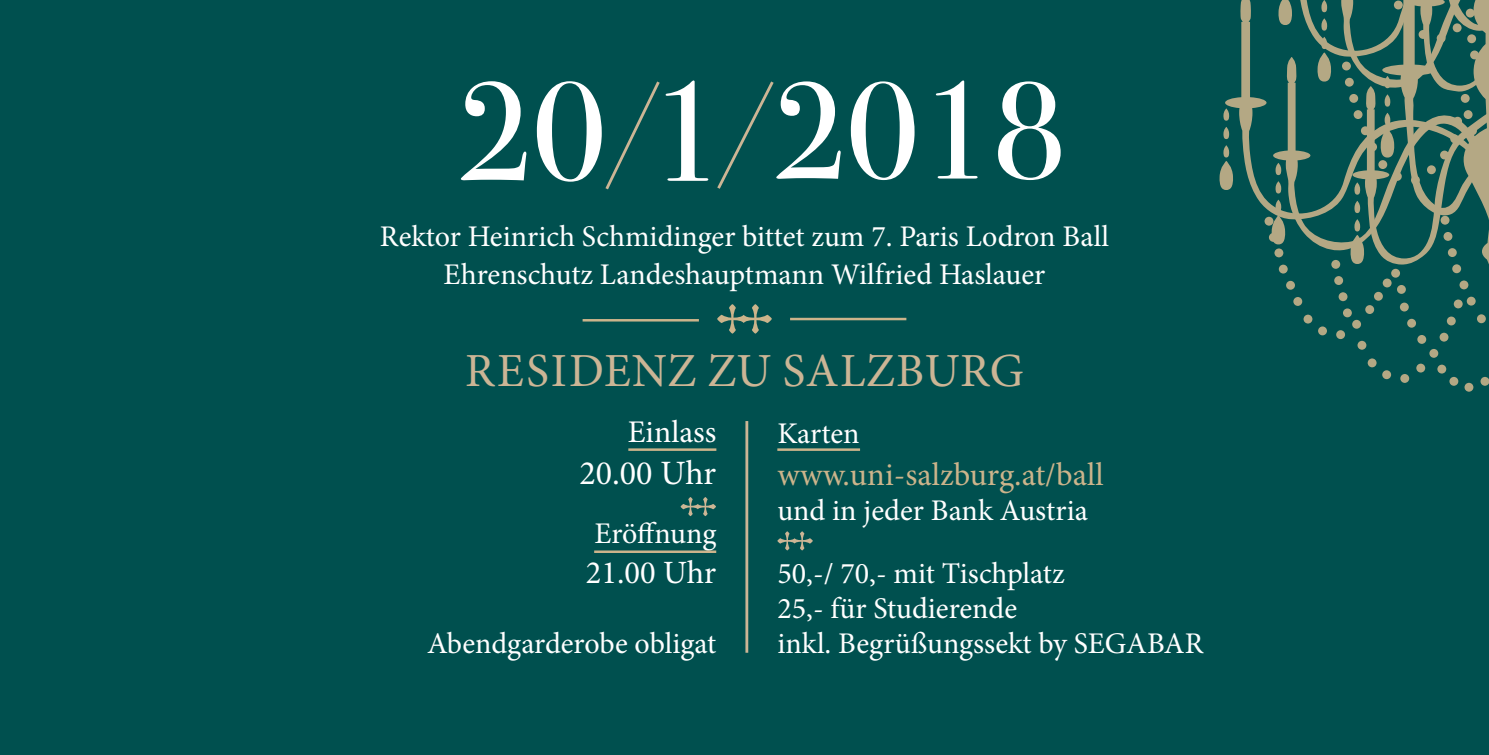
<style>
.page{position:relative;width:1489px;height:755px;background:#fff}
.page>*{position:absolute;margin:0;border:0;box-sizing:border-box;transform-origin:0 0}
.t1{font:140px "Bodoni Svty Two ITCTT";color:#fff}
.t2{font:47.5px "Minion Pro";letter-spacing:.01em;color:#ccb595}
.t3{font:34px "Minion Pro";color:#fff}
.t4{font:32.5px "Minion Pro";color:#ccb48b}
.t5{font:32.5px "Minion Pro";color:#fff}
.t6{font:31.5px "Minion Pro";color:#fff}
.t7{font:30px/37.5px "Minion Pro";color:#fff}
</style>
<div class="page">
<div style="left:0;top:0;width:1488px;height:755px;background:#00504f"></div>
<svg style="left:1224px;top:0;width:48px;height:218px"></svg>
<svg style="left:1219px;top:161px;width:14px;height:29px"></svg>
<svg style="left:1223px;top:145px;width:6px;height:12px"></svg>
<svg style="left:1223px;top:127px;width:6px;height:12px"></svg>
<svg style="left:1223px;top:108px;width:6px;height:13px"></svg>
<svg style="left:1272px;top:0;width:216px;height:318px"></svg>
<svg style="left:1390px;top:269px;width:9px;height:9px"></svg>
<svg style="left:1396px;top:285px;width:9px;height:9px"></svg>
<svg style="left:1399px;top:303px;width:9px;height:8px"></svg>
<svg style="left:1406px;top:319px;width:9px;height:9px"></svg>
<div style="left:1417px;top:335px;width:8px;height:9px;background:#b4a884;border-radius:50%"></div>
<div style="left:1437px;top:365px;width:8px;height:8px;background:#b4a884;border-radius:50%"></div>
<svg style="left:1449px;top:377px;width:9px;height:9px"></svg>
<svg style="left:1480px;top:377px;width:8px;height:9px"></svg>
<svg style="left:1464px;top:383px;width:9px;height:9px"></svg>
<svg style="left:1274px;top:248px;width:9px;height:9px"></svg>
<svg style="left:1278px;top:265px;width:9px;height:8px"></svg>
<svg style="left:1285px;top:281px;width:9px;height:9px"></svg>
<svg style="left:1293px;top:297px;width:9px;height:9px"></svg>
<div style="left:1303px;top:315px;width:9px;height:8px;background:#b4a884;border-radius:50%"></div>
<svg style="left:1317px;top:326px;width:9px;height:9px"></svg>
<svg style="left:1382px;top:278px;width:9px;height:9px"></svg>
<svg style="left:1373px;top:292px;width:9px;height:9px"></svg>
<div style="left:1365px;top:305px;width:8px;height:9px;background:#b4a884;border-radius:50%"></div>
<svg style="left:1351px;top:320px;width:9px;height:9px"></svg>
<svg style="left:1335px;top:330px;width:9px;height:9px"></svg>
<svg style="left:1440px;top:216px;width:9px;height:9px"></svg>
<svg style="left:1443px;top:232px;width:9px;height:9px"></svg>
<svg style="left:1447px;top:248px;width:9px;height:9px"></svg>
<svg style="left:1451px;top:264px;width:9px;height:9px"></svg>
<svg style="left:1459px;top:280px;width:9px;height:9px"></svg>
<svg style="left:1466px;top:297px;width:9px;height:8px"></svg>
<svg style="left:1476px;top:314px;width:9px;height:9px"></svg>
<svg style="left:1331px;top:260px;width:9px;height:9px"></svg>
<div style="left:1334px;top:276px;width:8px;height:9px;background:#b4a884;border-radius:50%"></div>
<svg style="left:1338px;top:292px;width:9px;height:9px"></svg>
<svg style="left:1342px;top:308px;width:9px;height:9px"></svg>
<svg style="left:1357px;top:341px;width:9px;height:9px"></svg>
<svg style="left:1367px;top:358px;width:9px;height:9px"></svg>
<svg style="left:1381px;top:370px;width:9px;height:9px"></svg>
<svg style="left:1446px;top:316px;width:9px;height:9px"></svg>
<div style="left:1439px;top:333px;width:9px;height:8px;background:#b4a884;border-radius:50%"></div>
<svg style="left:1429px;top:349px;width:9px;height:9px"></svg>
<div style="left:1416px;top:364px;width:8px;height:8px;background:#b4a884;border-radius:50%"></div>
<div style="left:1400px;top:374px;width:8px;height:9px;background:#b4a884;border-radius:50%"></div>
<svg style="left:1453px;top:299px;width:9px;height:9px"></svg>
<svg style="left:1264px;top:217px;width:9px;height:9px"></svg>
<svg style="left:1268px;top:233px;width:9px;height:9px"></svg>
<hr style="left:745px;top:421px;width:3px;height:232px;background:#ccb595">
<hr style="left:628px;top:448px;width:88px;height:3px;background:#ccb48b">
<hr style="left:777px;top:448px;width:83px;height:3px;background:#ccb48b">
<hr style="left:594px;top:550px;width:122px;height:3px;background:#ccb48b">
<svg style="left:605px;top:80px;width:103px;height:110px"></svg>
<svg style="left:717px;top:80px;width:343px;height:109px"></svg>
<svg style="left:777px;top:531px;width:35px;height:19px"></svg>
<svg style="left:680px;top:497px;width:36px;height:19px"></svg>
<hr style="left:582px;top:319px;width:117px;height:2px;background:#ccb48b">
<svg style="left:717px;top:304px;width:54px;height:30px"></svg>
<hr style="left:790px;top:318px;width:116px;height:2px;background:#ccb48b">
<h1 class="t1" style="left:457px;top:18px;width:151px">20</h1>
<p class="t7" style="left:380px;top:218px;width:730px;text-align:center">Rektor Heinrich Schmidinger bittet zum 7. Paris Lodron Ball<br>Ehrenschutz Landeshauptmann Wilfried Haslauer</p>
<h2 class="t2" style="left:465px;top:339px;width:560px">RESIDENZ ZU SALZBURG</h2>
<p class="t7" style="left:777px;top:415px;width:84px">Karten</p>
<p class="t4" style="left:777px;top:453px;width:328px">www.uni-salzburg.at/ball</p>
<p class="t7" style="left:777px;top:479px;width:312px;line-height:63px">und in jeder Bank Austria<br>50,-/ 70,- mit Tischplatz</p>
<p class="t7" style="left:777px;top:591px;width:427px;line-height:35px">25,- für Studierende<br>inkl. Begrüßungssekt by SEGABAR</p>
<p class="t6" style="left:627px;top:411px;width:90px">Einlass</p>
<p class="t3" style="left:579px;top:450px;width:138px">20.00 Uhr</p>
<p class="t7" style="left:594px;top:515px;width:123px">Eröffnung</p>
<p class="t5" style="left:586px;top:551px;width:132px">21.00 Uhr</p>
<p class="t7" style="left:427px;top:624px;width:291px">Abendgarderobe obligat</p>
</div>
